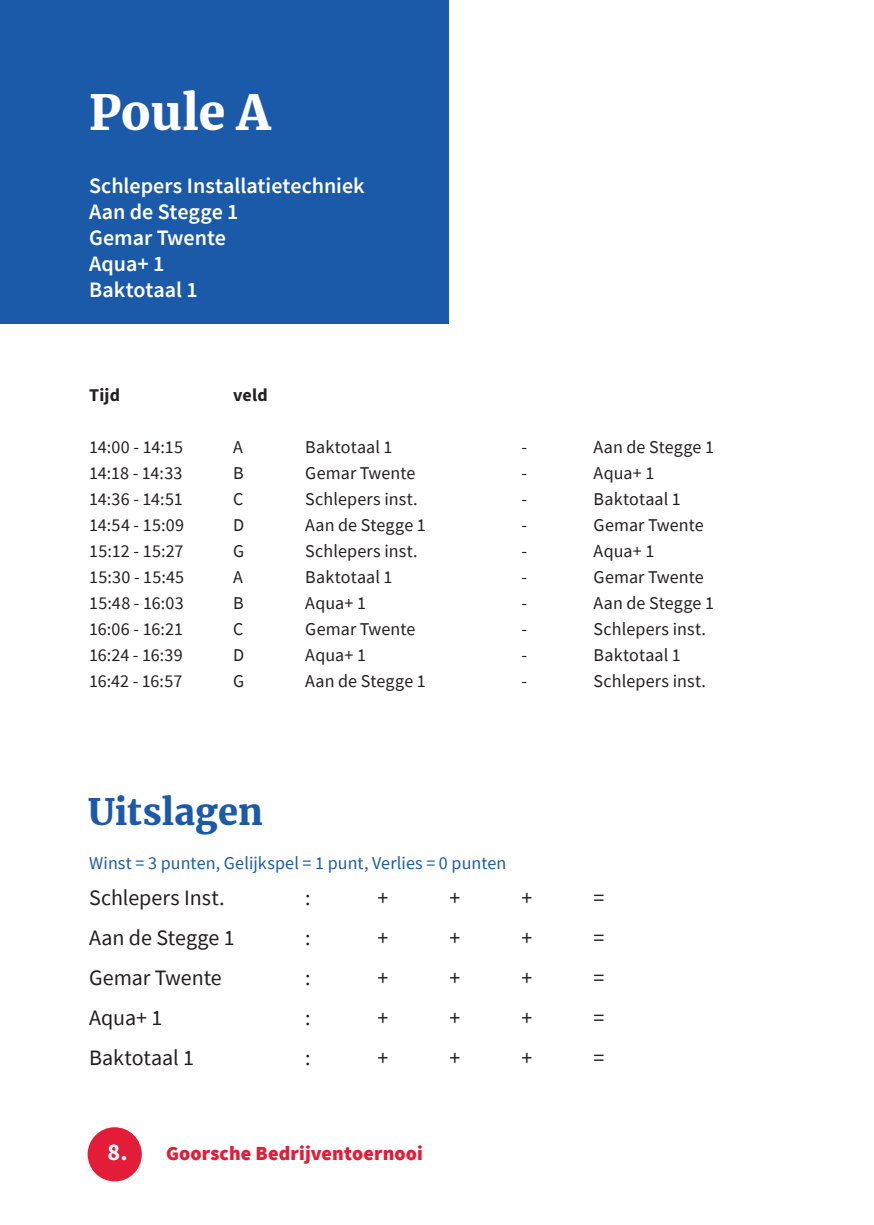
<style>
.page{position:relative;width:874px;height:1225px;background:#fff}
.page>*{position:absolute;margin:0;border:0;box-sizing:border-box;transform-origin:0 0}
.t1{font:900 48px "Merriweather";letter-spacing:-.005em;color:#fff}
.t2{font:900 36px "Merriweather";letter-spacing:.005em;color:#1b5aa9}
.t3{font:700 24px "Source Sans Pro";color:#fff}
.t4{font:22px "Source Sans Pro";letter-spacing:-.005em;color:#231f20}
.t5{font:600 22px "Source Sans Pro";color:#fff}
.t6{font:900 20px "Source Sans Pro";letter-spacing:.01em;color:#e31c38}
.t7{font:18px "Source Sans Pro";letter-spacing:.005em;color:#231f20}
.t8{font:18px "Source Sans Pro";letter-spacing:.005em;color:#1b5aa9}
.t9{font:700 18px "Source Sans Pro";letter-spacing:.01em;color:#231f20}
</style>
<div class="page">
<div style="left:0;top:0;width:448px;height:323px;background:#1b5aa9"></div>
<div style="left:88px;top:1127px;width:54px;height:54px;background:#e31c38;border-radius:50%"></div>
<p class="t1" style="left:89px;top:79px;width:183px">Poule A</p>
<p class="t5" style="left:89px;top:171px;width:277px">Schlepers Installatietechniek</p>
<p class="t5" style="left:89px;top:197px;width:151px">Aan de Stegge 1</p>
<p class="t5" style="left:89px;top:223px;width:138px">Gemar Twente</p>
<p class="t5" style="left:89px;top:249px;width:77px">Aqua+ 1</p>
<p class="t5" style="left:89px;top:275px;width:110px">Baktotaal 1</p>
<p class="t9" style="left:89px;top:383px;width:32px">Tijd</p>
<p class="t9" style="left:233px;top:383px;width:36px">veld</p>
<p class="t7" style="left:89px;top:436px;width:95px">14:00 - 14:15</p>
<p class="t7" style="left:233px;top:436px;width:11px">A</p>
<p class="t7" style="left:305px;top:436px;width:89px">Baktotaal 1</p>
<p class="t7" style="left:521px;top:436px;width:7px">-</p>
<p class="t7" style="left:593px;top:436px;width:122px">Aan de Stegge 1</p>
<p class="t7" style="left:89px;top:462px;width:95px">14:18 - 14:33</p>
<p class="t7" style="left:233px;top:462px;width:12px">B</p>
<p class="t7" style="left:305px;top:462px;width:112px">Gemar Twente</p>
<p class="t7" style="left:521px;top:462px;width:7px">-</p>
<p class="t7" style="left:593px;top:462px;width:62px">Aqua+ 1</p>
<p class="t7" style="left:89px;top:488px;width:95px">14:36 - 14:51</p>
<p class="t7" style="left:233px;top:488px;width:12px">C</p>
<p class="t7" style="left:305px;top:488px;width:114px">Schlepers inst.</p>
<p class="t7" style="left:521px;top:488px;width:7px">-</p>
<p class="t7" style="left:593px;top:488px;width:89px">Baktotaal 1</p>
<p class="t7" style="left:89px;top:514px;width:96px">14:54 - 15:09</p>
<p class="t7" style="left:233px;top:514px;width:13px">D</p>
<p class="t7" style="left:305px;top:514px;width:122px">Aan de Stegge 1</p>
<p class="t7" style="left:521px;top:514px;width:7px">-</p>
<p class="t7" style="left:593px;top:514px;width:112px">Gemar Twente</p>
<p class="t7" style="left:89px;top:540px;width:96px">15:12 - 15:27</p>
<p class="t7" style="left:233px;top:540px;width:13px">G</p>
<p class="t7" style="left:305px;top:540px;width:114px">Schlepers inst.</p>
<p class="t7" style="left:521px;top:540px;width:7px">-</p>
<p class="t7" style="left:593px;top:540px;width:62px">Aqua+ 1</p>
<p class="t7" style="left:89px;top:566px;width:96px">15:30 - 15:45</p>
<p class="t7" style="left:233px;top:566px;width:11px">A</p>
<p class="t7" style="left:305px;top:566px;width:89px">Baktotaal 1</p>
<p class="t7" style="left:521px;top:566px;width:7px">-</p>
<p class="t7" style="left:593px;top:566px;width:112px">Gemar Twente</p>
<p class="t7" style="left:89px;top:592px;width:96px">15:48 - 16:03</p>
<p class="t7" style="left:233px;top:592px;width:12px">B</p>
<p class="t7" style="left:305px;top:592px;width:62px">Aqua+ 1</p>
<p class="t7" style="left:521px;top:592px;width:7px">-</p>
<p class="t7" style="left:593px;top:592px;width:122px">Aan de Stegge 1</p>
<p class="t7" style="left:89px;top:618px;width:95px">16:06 - 16:21</p>
<p class="t7" style="left:233px;top:618px;width:12px">C</p>
<p class="t7" style="left:305px;top:618px;width:112px">Gemar Twente</p>
<p class="t7" style="left:521px;top:618px;width:7px">-</p>
<p class="t7" style="left:593px;top:618px;width:114px">Schlepers inst.</p>
<p class="t7" style="left:89px;top:644px;width:95px">16:24 - 16:39</p>
<p class="t7" style="left:233px;top:644px;width:13px">D</p>
<p class="t7" style="left:305px;top:644px;width:62px">Aqua+ 1</p>
<p class="t7" style="left:521px;top:644px;width:7px">-</p>
<p class="t7" style="left:593px;top:644px;width:89px">Baktotaal 1</p>
<p class="t7" style="left:89px;top:670px;width:95px">16:42 - 16:57</p>
<p class="t7" style="left:233px;top:670px;width:13px">G</p>
<p class="t7" style="left:305px;top:670px;width:122px">Aan de Stegge 1</p>
<p class="t7" style="left:521px;top:670px;width:7px">-</p>
<p class="t7" style="left:593px;top:670px;width:114px">Schlepers inst.</p>
<p class="t2" style="left:88px;top:786px;width:176px">Uitslagen</p>
<p class="t8" style="left:89px;top:852px;width:418px">Winst = 3 punten, Gelijkspel = 1 punt, Verlies = 0 punten</p>
<p class="t4" style="left:89px;top:883px;width:137px">Schlepers Inst.</p>
<p class="t4" style="left:305px;top:883px;width:7px">:</p>
<p class="t4" style="left:377px;top:883px;width:12px">+</p>
<p class="t4" style="left:449px;top:883px;width:12px">+</p>
<p class="t4" style="left:521px;top:883px;width:12px">+</p>
<p class="t4" style="left:593px;top:883px;width:12px">=</p>
<p class="t4" style="left:89px;top:923px;width:147px">Aan de Stegge 1</p>
<p class="t4" style="left:305px;top:923px;width:7px">:</p>
<p class="t4" style="left:377px;top:923px;width:12px">+</p>
<p class="t4" style="left:449px;top:923px;width:12px">+</p>
<p class="t4" style="left:521px;top:923px;width:12px">+</p>
<p class="t4" style="left:593px;top:923px;width:12px">=</p>
<p class="t4" style="left:89px;top:963px;width:134px">Gemar Twente</p>
<p class="t4" style="left:305px;top:963px;width:7px">:</p>
<p class="t4" style="left:377px;top:963px;width:12px">+</p>
<p class="t4" style="left:449px;top:963px;width:12px">+</p>
<p class="t4" style="left:521px;top:963px;width:12px">+</p>
<p class="t4" style="left:593px;top:963px;width:12px">=</p>
<p class="t4" style="left:89px;top:1003px;width:75px">Aqua+ 1</p>
<p class="t4" style="left:305px;top:1003px;width:7px">:</p>
<p class="t4" style="left:377px;top:1003px;width:12px">+</p>
<p class="t4" style="left:449px;top:1003px;width:12px">+</p>
<p class="t4" style="left:521px;top:1003px;width:12px">+</p>
<p class="t4" style="left:593px;top:1003px;width:12px">=</p>
<p class="t4" style="left:89px;top:1043px;width:106px">Baktotaal 1</p>
<p class="t4" style="left:305px;top:1043px;width:7px">:</p>
<p class="t4" style="left:377px;top:1043px;width:12px">+</p>
<p class="t4" style="left:449px;top:1043px;width:12px">+</p>
<p class="t4" style="left:521px;top:1043px;width:12px">+</p>
<p class="t4" style="left:593px;top:1043px;width:12px">=</p>
<p class="t3" style="left:108px;top:1135px;width:22px">8.</p>
<p class="t6" style="left:166px;top:1139px;width:258px">Goorsche Bedrijventoernooi</p>
</div>
